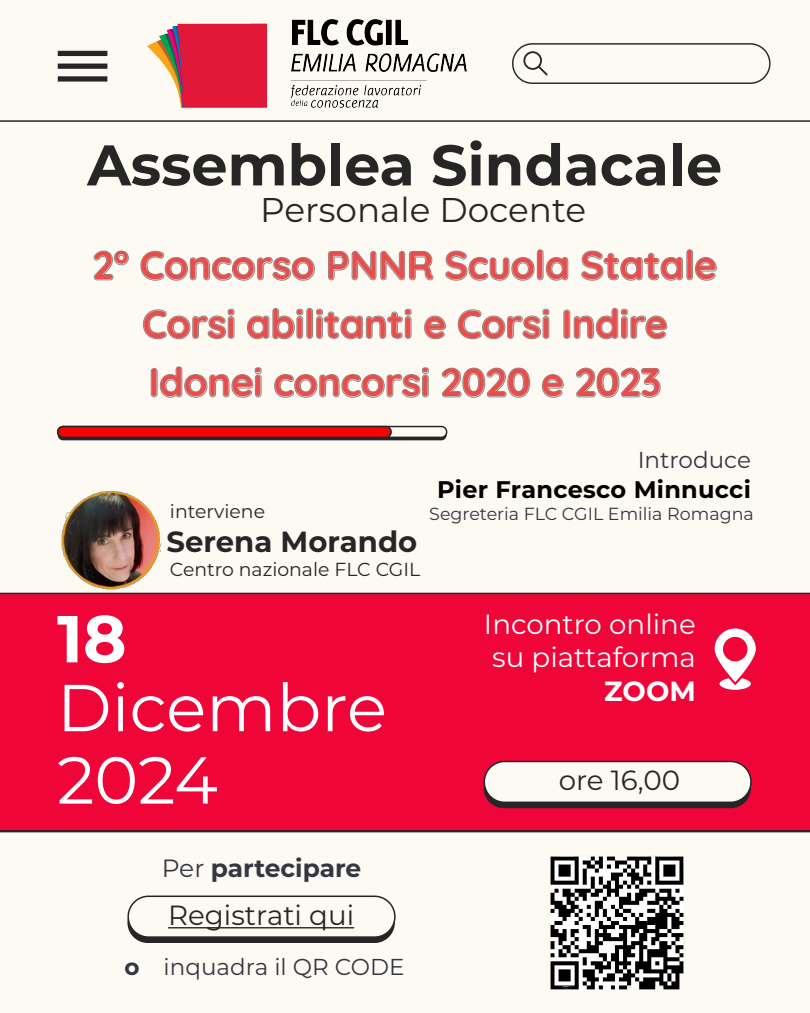
<style>
.page{position:relative;width:810px;height:1013px;background:#fff}
.page>*{position:absolute;margin:0;border:0;box-sizing:border-box;transform-origin:0 0}
.t1{font:66.2px "Montserrat";color:#fff}
.t2{font:700 66.2px "Montserrat";color:#fff}
.t3{font:700 57.2px "Montserrat";color:#262626}
.t4{font:700 39px/58.5px "Quicksand";color:#e64e4e;text-align:center}
.t5{font:34.3px "Montserrat";color:#262626}
.t6{font:700 29.1px "Montserrat";color:#262626}
.t7{font:27.7px/33.3px "Montserrat";color:#fff}
.t8{font:27.7px "Montserrat";color:#262626}
.t9{font:700 27.7px "Montserrat";color:#fff}
.t10{font:700 24.9px "Montserrat";color:#343742}
.t11{font:700 24px "Montserrat";letter-spacing:.01em;color:#000}
.t12{font:23.1px "Montserrat";color:#343742}
.t13{font:23px "Montserrat";color:#343742}
.t14{font:18.8px "Montserrat";color:#262626}
.t15{font:17.5px "Montserrat";color:#343742}
.s1{font-weight:400}
.s2{font-weight:700}
</style>
<div class="page">
<div style="left:0;top:0;width:810px;height:1012px;background:#fdf9f3"></div>
<div style="left:0;top:594px;width:810px;height:237px;background:#f00538"></div>
<div style="left:58px;top:76px;width:49px;height:6px;background:#262626"></div>
<hr style="left:0;top:120px;width:810px;height:2px;background:#262626">
<div style="left:58px;top:64px;width:49px;height:5px;background:#262626"></div>
<div style="left:58px;top:51px;width:49px;height:5px;background:#262626"></div>
<hr style="left:0;top:592px;width:810px;height:2px;background:#262626">
<svg style="left:57px;top:425px;width:391px;height:15px"></svg>
<svg style="left:483px;top:760px;width:269px;height:48px"></svg>
<hr style="left:0;top:830px;width:810px;height:2px;background:#262626">
<svg style="left:715px;top:628px;width:41px;height:61px"></svg>
<svg style="left:512px;top:43px;width:259px;height:41px"></svg>
<img style="left:57px;top:491px;width:110px;height:102px">
<svg style="left:94px;top:249px;width:623px;height:149px"></svg>
<svg style="left:127px;top:895px;width:269px;height:48px"></svg>
<hr style="left:168px;top:927px;width:186px;height:1px;background:#262626">
<img style="left:148px;top:20px;width:318px;height:87px">
<img style="left:550px;top:855px;width:135px;height:134px">
<h2 class="t3" style="left:87px;top:124px;width:637px">Assemblea Sindacale</h2>
<p class="t5" style="left:260px;top:186px;width:327px">Personale Docente</p>
<p class="t4" style="left:93px;top:233px;width:626px">2° Concorso PNNR Scuola Statale<br>Corsi abilitanti e Corsi Indire<br>Idonei concorsi 2020 e 2023</p>
<p class="t14" style="left:170px;top:498px;width:97px">interviene</p>
<p class="t6" style="left:167px;top:520px;width:252px">Serena Morando</p>
<p class="t14" style="left:170px;top:556px;width:252px">Centro nazionale FLC CGIL</p>
<p class="t12" style="left:638px;top:444px;width:115px">Introduce</p>
<p class="t15" style="left:429px;top:501px;width:326px">Segreteria FLC CGIL Emilia Romagna</p>
<p class="t11" style="left:437px;top:472px;width:315px">Pier Francesco Minnucci</p>
<h1 class="t2" style="left:57px;top:591px;width:71px">18</h1>
<h1 class="t1" style="left:57px;top:662px;width:331px">Dicembre</h1>
<h1 class="t1" style="left:57px;top:734px;width:162px">2024</h1>
<p class="t7" style="left:484px;top:606px;width:213px">Incontro online su piattaforma</p>
<p class="t9" style="left:604px;top:671px;width:93px">ZOOM</p>
<p class="t8" style="left:559px;top:761px;width:123px">ore 16,00</p>
<p class="t10" style="left:162px;top:850px;width:201px"><span class="s1">Per</span> partecipare</p>
<p class="t8" style="left:168px;top:896px;width:188px">Registrati qui</p>
<p class="t13" style="left:124px;top:951px;width:282px"><span class="s2">o</span> inquadra il QR CODE</p>
</div>
